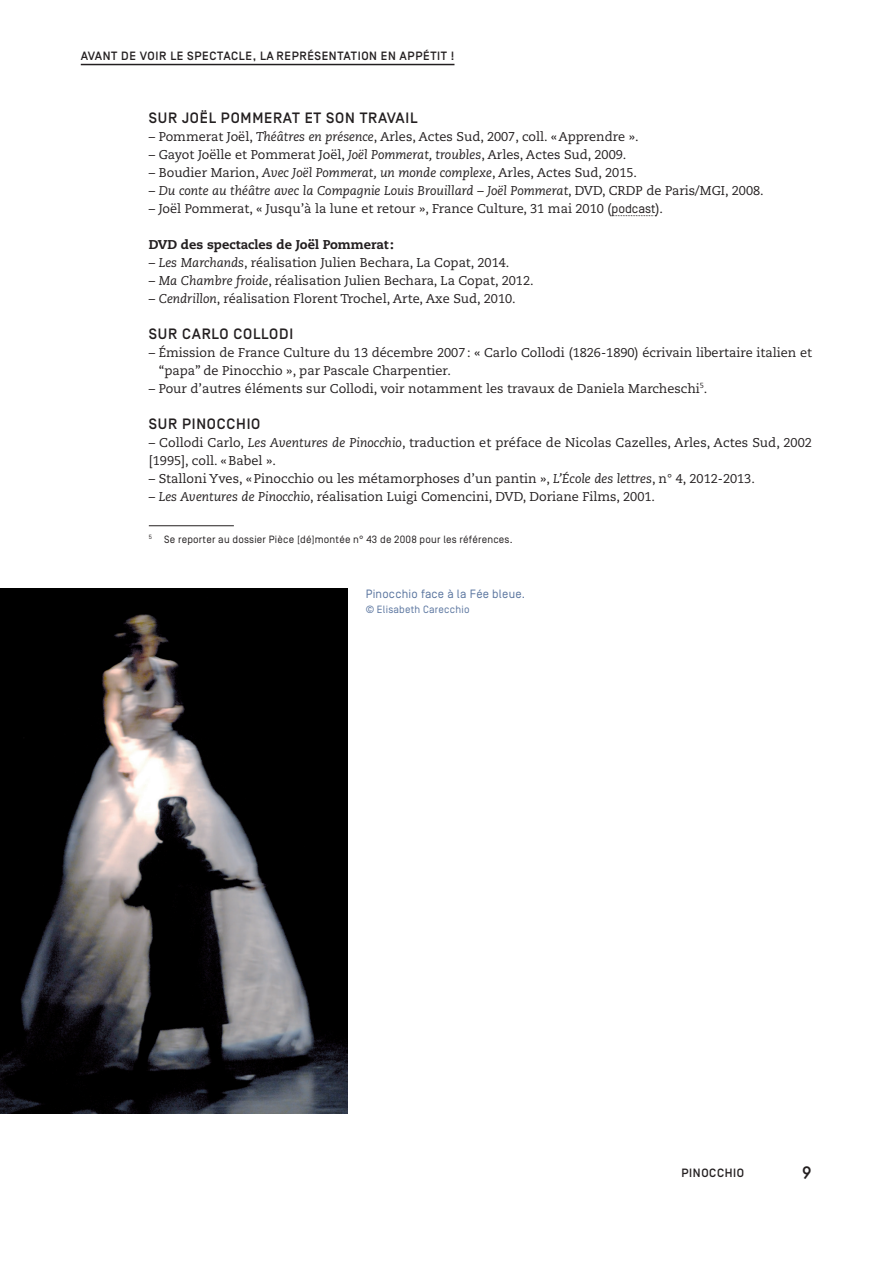
<style>
.page{position:relative;width:893px;height:1263px;background:#fff}
.page>*{position:absolute;margin:0;border:0;box-sizing:border-box;transform-origin:0 0}
.t1{font:500 18px "Simplon BP Mono";color:#231f20}
.Titre_3{font:500 15px "Simplon BP";letter-spacing:.05em;color:#231f20}
.Texte_courant{font:12.75px "Caecilia LT Std";color:#231f20}
.Texte_courant_sans_e{font:12.75px/18px "Caecilia LT Std";color:#231f20}
.Texte_courant-2{font:italic 12.75px "Caecilia LT Std";color:#231f20}
.Texte_courant-3{font:800 12.75px "Caecilia LT Std";color:#231f20}
.t2{font:500 12px "Simplon BP";letter-spacing:.05em;color:#231f20}
.Legende{font:12px "Simplon BP Regular";letter-spacing:.02em;color:#5a759f}
.Notes_basdepage{font:10.5px "Simplon BP Regular";letter-spacing:.02em;color:#231f20}
.Copyright{font:10.5px "Simplon BP Regular";letter-spacing:.02em;color:#5a759f}
.s1{font-style:italic}
.s2{font-style:normal}
.s3{font-family:"Simplon BP Regular"}
</style>
<div class="page">
<hr style="left:81px;top:64px;width:373px;height:1px;background:#231f20">
<svg style="left:612px;top:215px;width:44px;height:1px"></svg>
<hr style="left:149px;top:525px;width:85px;height:1px;background:#231f20">
<img style="left:0;top:589px;width:348px;height:525px">
<p class="t2" style="left:81px;top:49px;width:16px">AVANT</p>
<p class="t2" style="left:121px;top:49px;width:27px">DE VOIR</p>
<p class="t2" style="left:170px;top:49px;width:26px">LE SPECTACLE</p>
<p class="t2" style="left:253px;top:49px;width:16px">, LAREPRÉSENTATION</p>
<p class="t2" style="left:381px;top:49px;width:27px">EN APPÉTIT</p>
<p class="t2" style="left:451px;top:49px;width:5px">!</p>
<p class="Titre_3" style="left:149px;top:109px;width:270px">SUR JOËL POMMERAT ET SON TRAVAIL</p>
<p class="Texte_courant_sans_e" style="left:149px;top:128px;width:491px">– Pommerat Joël, <span class="s1">Théâtres en présence</span>, Arles, Actes Sud, 2007, coll. «Apprendre ».</p>
<p class="Texte_courant" style="left:149px;top:147px;width:479px">– Gayot Joëlle et Pommerat Joël, <span class="s1">Joël Pommerat, troubles</span>, Arles, Actes Sud, 2009.</p>
<p class="Texte_courant" style="left:149px;top:165px;width:490px">– Boudier Marion, <span class="s1">Avec Joël Pommerat, un monde complexe</span>, Arles, Actes Sud, 2015.</p>
<p class="Texte_courant-2" style="left:149px;top:183px;width:616px"><span class="s2">–</span> Du conte au théâtre avec la Compagnie Louis Brouillard – Joël Pommerat<span class="s2">, DVD, CRDP de Paris/MGI, 2008.</span></p>
<p class="Texte_courant" style="left:149px;top:201px;width:516px">– Joël Pommerat, « Jusqu’à la lune et retour », France Culture, 31 mai 2010 (<span class="s3">podcast</span>).</p>
<p class="Texte_courant-3" style="left:149px;top:236px;width:246px">DVD des spectacles de Joël Pommerat:</p>
<p class="Texte_courant" style="left:149px;top:255px;width:362px">– <span class="s1">Les Marchands</span>, réalisation Julien Bechara, La Copat, 2014.</p>
<p class="Texte_courant" style="left:149px;top:273px;width:386px">– <span class="s1">Ma Chambre froide</span>, réalisation Julien Bechara, La Copat, 2012.</p>
<p class="Texte_courant" style="left:149px;top:291px;width:368px">– <span class="s1">Cendrillon</span>, réalisation Florent Trochel, Arte, Axe Sud, 2010.</p>
<p class="Titre_3" style="left:149px;top:325px;width:146px">SUR CARLO COLLODI</p>
<p class="Texte_courant_sans_e" style="left:159px;top:344px;width:655px;text-indent:-10px">– Émission de France Culture du 13 décembre 2007: « Carlo Collodi (1826-1890) écrivain libertaire italien et “papa” de Pinocchio », par Pascale Charpentier.</p>
<p class="Texte_courant" style="left:149px;top:381px;width:560px">– Pour d’autres éléments sur Collodi, voir notamment les travaux de Daniela Marcheschi<sup>5</sup>.</p>
<p class="Titre_3" style="left:149px;top:415px;width:113px">SUR PINOCCHIO</p>
<p class="Texte_courant_sans_e" style="left:149px;top:434px;width:665px">– Collodi Carlo, <span class="s1">Les Aventures de Pinocchio</span>, traduction et préface de Nicolas Cazelles, Arles, Actes Sud, 2002 [1995], coll. «Babel ».</p>
<p class="Texte_courant" style="left:149px;top:471px;width:608px">– Stalloni Yves, «Pinocchio ou les métamorphoses d’un pantin », <span class="s1">L’École des lettres</span>, n° 4, 2012-2013.</p>
<p class="Texte_courant" style="left:149px;top:489px;width:508px">– <span class="s1">Les Aventures de Pinocchio</span>, réalisation Luigi Comencini, DVD, Doriane Films, 2001.</p>
<p class="Notes_basdepage" style="left:149px;top:533px;width:365px"><sup>5</sup> Se reporter au dossier Pièce [dé]montée n° 43 de 2008 pour les références.</p>
<p class="Legende" style="left:366px;top:587px;width:161px">Pinocchio face à la Fée bleue.</p>
<p class="Copyright" style="left:366px;top:603px;width:105px">© Elisabeth Carecchio</p>
<p class="t2" style="left:681px;top:1166px;width:64px">PINOCCHIO</p>
<h1 class="t1" style="left:801px;top:1161px;width:12px">9</h1>
</div>
